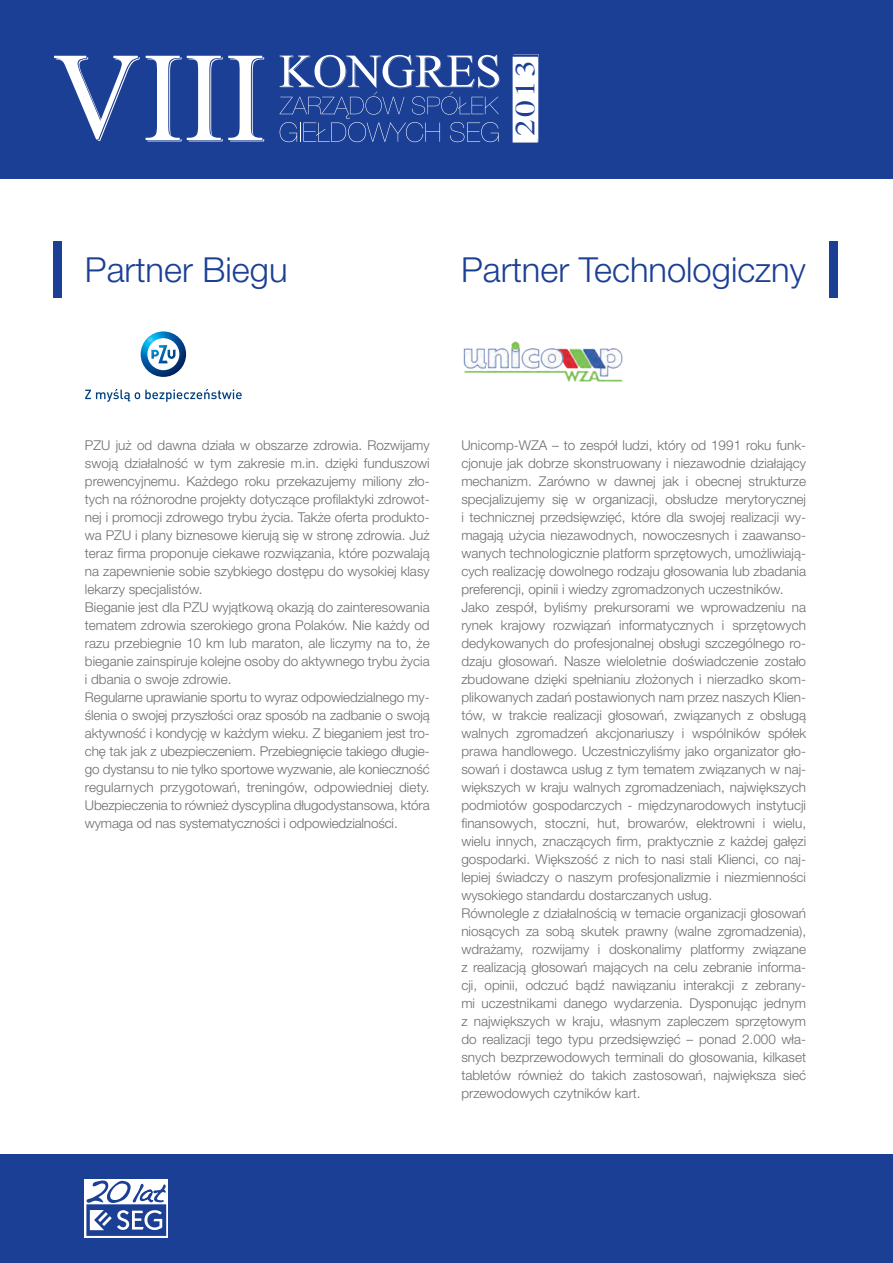
<style>
.page{position:relative;width:893px;height:1263px;background:#fff}
.page>*{position:absolute;margin:0;border:0;box-sizing:border-box;transform-origin:0 0}
.t1{font:300 34.5px "Helvetica Neue LT Pro";color:#1b3f94}
.t2{font:28.2px "Toronto";color:#1b3f94;scale:1.18 1}
.t3{font:300 13.5px/18px "Helvetica Neue LT Pro";color:#6c6d70}
</style>
<div class="page">
<div style="left:0;top:0;width:893px;height:179px;background:#1b3f94"></div>
<div style="left:0;top:1155px;width:893px;height:108px;background:#1b3f94"></div>
<svg style="left:85px;top:1179px;width:83px;height:58px"></svg>
<svg style="left:86px;top:1180px;width:80px;height:56px"></svg>
<svg style="left:280px;top:55px;width:220px;height:87px"></svg>
<svg style="left:513px;top:54px;width:26px;height:89px"></svg>
<div style="left:513px;top:59px;width:24px;height:80px;background:#fff"></div>
<svg style="left:146px;top:56px;width:118px;height:85px"></svg>
<svg style="left:54px;top:56px;width:86px;height:85px"></svg>
<div style="left:54px;top:241px;width:8px;height:56px;background:#1b3f94"></div>
<img style="left:463px;top:341px;width:160px;height:41px">
<div style="left:829px;top:241px;width:8px;height:56px;background:#1b3f94"></div>
<svg style="left:85px;top:389px;width:157px;height:13px"></svg>
<svg style="left:141px;top:331px;width:45px;height:46px"></svg>
<h1 class="t1" style="left:85px;top:249px;width:204px">Partner Biegu</h1>
<h2 class="t2" style="left:509px;top:136px;width:66px;rotate:-90deg">2013</h2>
<h1 class="t1" style="left:461px;top:249px;width:346px">Partner Technologiczny</h1>
<p class="t3" style="left:85px;top:436px;width:346px">PZU już od dawna działa w obszarze zdrowia. Rozwijamy swoją działalność w tym zakresie m.in. dzięki funduszowi prewencyjnemu. Każdego roku przekazujemy miliony zło&shy;tych na różnorodne projekty dotyczące profilaktyki zdrowot&shy;nej i promocji zdrowego trybu życia. Także oferta produkto&shy;wa PZU i plany biznesowe kierują się w stronę zdrowia. Już teraz firma proponuje ciekawe rozwiązania, które pozwalają na zapewnienie sobie szybkiego dostępu do wysokiej klasy lekarzy specjalistów.<br>Bieganie jest dla PZU wyjątkową okazją do zainteresowania tematem zdrowia szerokiego grona Polaków. Nie każdy od razu przebiegnie 10 km lub maraton, ale liczymy na to, że bieganie zainspiruje kolejne osoby do aktywnego trybu życia i dbania o swoje zdrowie.<br>Regularne uprawianie sportu to wyraz odpowiedzialnego my&shy;ślenia o swojej przyszłości oraz sposób na zadbanie o swoją aktywność i kondycję w każdym wieku. Z bieganiem jest tro&shy;chę tak jak z ubezpieczeniem. Przebiegnięcie takiego długie&shy;go dystansu to nie tylko sportowe wyzwanie, ale konieczność regularnych przygotowań, treningów, odpowiedniej diety.<br>Ubezpieczenia to również dyscyplina długodystansowa, która wymaga od nas systematyczności i odpowiedzialności.</p>
<p class="t3" style="left:461px;top:436px;width:346px">Unicomp-WZA – to zespół ludzi, który od 1991 roku funk&shy;cjonuje jak dobrze skonstruowany i niezawodnie działający mechanizm. Zarówno w dawnej jak i obecnej strukturze specjalizujemy się w organizacji, obsłudze merytorycznej i technicznej przedsięwzięć, które dla swojej realizacji wy&shy;magają użycia niezawodnych, nowoczesnych i zaawanso&shy;wanych technologicznie platform sprzętowych, umożliwiają&shy;cych realizację dowolnego rodzaju głosowania lub zbadania preferencji, opinii i wiedzy zgromadzonych uczestników.<br>Jako zespół, byliśmy prekursorami we wprowadzeniu na rynek krajowy rozwiązań informatycznych i sprzętowych dedykowanych do profesjonalnej obsługi szczególnego ro&shy;dzaju głosowań. Nasze wieloletnie doświadczenie zostało zbudowane dzięki spełnianiu złożonych i nierzadko skom&shy;plikowanych zadań postawionych nam przez naszych Klien&shy;tów, w trakcie realizacji głosowań, związanych z obsługą walnych zgromadzeń akcjonariuszy i wspólników spółek prawa handlowego. Uczestniczyliśmy jako organizator gło&shy;sowań i dostawca usług z tym tematem związanych w naj&shy;większych w kraju walnych zgromadzeniach, największych podmiotów gospodarczych - międzynarodowych instytucji finansowych, stoczni, hut, browarów, elektrowni i wielu, wielu innych, znaczących firm, praktycznie z każdej gałęzi gospodarki. Większość z nich to nasi stali Klienci, co naj&shy;lepiej świadczy o naszym profesjonalizmie i niezmienności wysokiego standardu dostarczanych usług.<br>Równolegle z działalnością w temacie organizacji głosowań niosących za sobą skutek prawny (walne zgromadzenia), wdrażamy, rozwijamy i doskonalimy platformy związane z realizacją głosowań mających na celu zebranie informa&shy;cji, opinii, odczuć bądź nawiązaniu interakcji z zebrany&shy;mi uczestnikami danego wydarzenia. Dysponując jednym z największych w kraju, własnym zapleczem sprzętowym do realizacji tego typu przedsięwzięć – ponad 2.000 wła&shy;snych bezprzewodowych terminali do głosowania, kilkaset tabletów również do takich zastosowań, największa sieć przewodowych czytników kart.</p>
</div>
